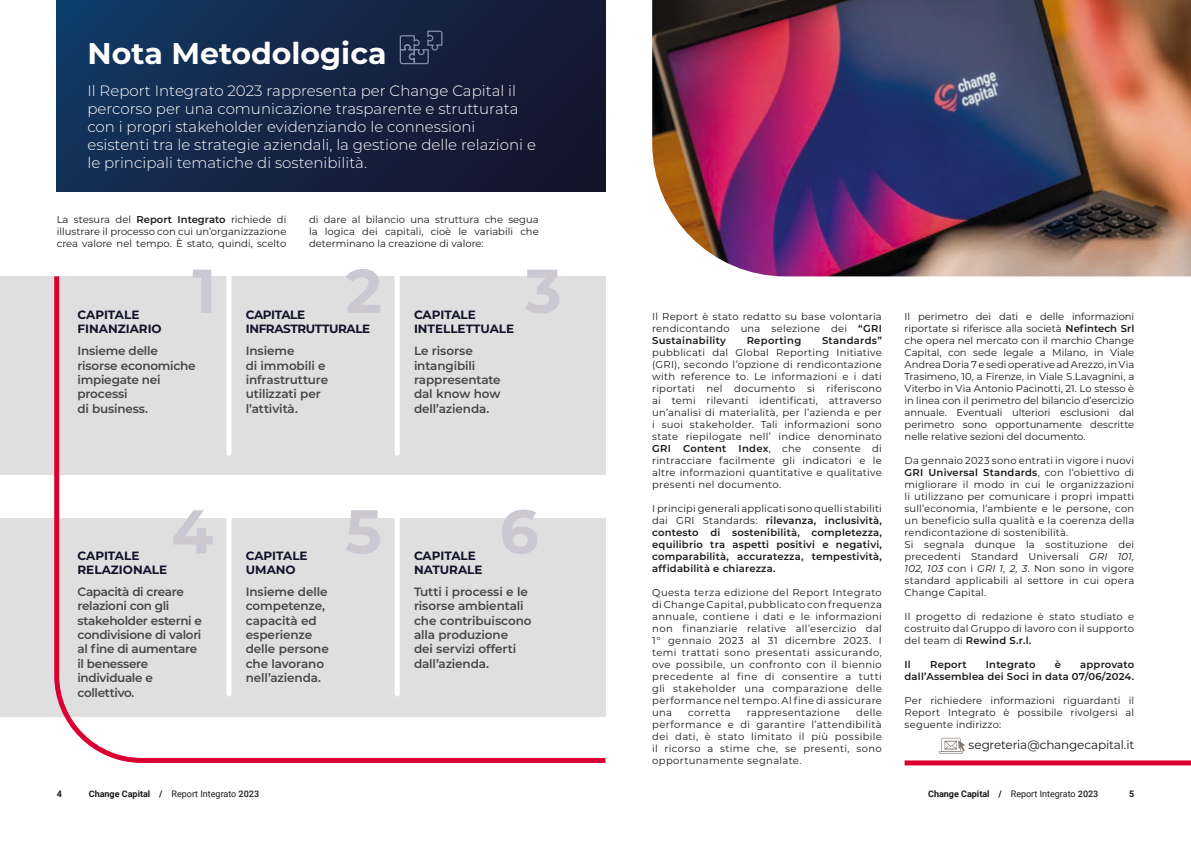
<style>
.page{position:relative;width:1191px;height:842px;background:#fff}
.page>*{position:absolute;margin:0;border:0;box-sizing:border-box;transform-origin:0 0}
.t1{font:700 61.6px "Montserrat";color:#cbc8d2}
.t2{font:700 30px "Montserrat";color:#fff}
.t3{font:300 15px/18px "Montserrat";color:#fff}
.t4{font:600 12px/14.4px "Montserrat";letter-spacing:-.015em;color:#474748}
.t5{font:700 12px/14.4px "Montserrat";color:#12132b}
.t6{font:12px "Montserrat";letter-spacing:-.015em;color:#1b1819}
.t7{font:700 12px/14.4px "Montserrat";letter-spacing:-.03em;color:#12132b}
.t8{font:10px/12px "Montserrat";letter-spacing:.015em;color:#1b1819;text-align:justify}
.t9{font:600 10px/12px "Montserrat";letter-spacing:.02em;color:#1b1819;text-align:justify}
.t10{font:10px "Montserrat";letter-spacing:.035em;color:#1b1819}
.t11{font:9px "Roboto";color:#1b1819}
.t12{font:700 9px "Roboto";color:#1b1819}
.s1{font-weight:600}
.s2{font-weight:400}
.s3{font-style:italic}
.s4{font-weight:700}
.s5{font-weight:500}
</style>
<div class="page">
<div style="left:0;top:276px;width:605px;height:199px;background:#e0dfdf"></div>
<div style="left:0;top:518px;width:605px;height:199px;background:#e0dfdf"></div>
<img style="left:652px;top:0;width:539px;height:276px">
<div style="left:57px;top:0;width:548px;height:191px;background:linear-gradient(to right,#13355e,#15142d)"></div>
<svg style="left:54px;top:276px;width:552px;height:487px"></svg>
<div style="left:226px;top:517px;width:5px;height:177px;background:#fff"></div>
<div style="left:226px;top:276px;width:5px;height:177px;background:#fff"></div>
<div style="left:395px;top:517px;width:5px;height:177px;background:#fff"></div>
<div style="left:395px;top:276px;width:5px;height:177px;background:#fff"></div>
<div style="left:904px;top:760px;width:287px;height:5px;background:#da0031"></div>
<svg style="left:938px;top:738px;width:27px;height:16px"></svg>
<svg style="left:400px;top:31px;width:42px;height:33px"></svg>
<h2 class="t2" style="left:87px;top:31px;width:301px">Nota Metodologica</h2>
<p class="t3" style="left:87px;top:81px;width:450px">Il Report Integrato 2023 rappresenta per Change Capital il percorso per una comunicazione trasparente e strutturata con i propri stakeholder evidenziando le connessioni esistenti tra le strategie aziendali, la gestione delle relazioni e le principali tematiche di sostenibilità.</p>
<p class="t8" style="left:57px;top:213px;width:231px">La stesura del <span class="s1">Report Integrato</span> richiede di illustrare il processo con cui un’organizzazione crea valore nel tempo. È stato, quindi, scelto</p>
<p class="t8" style="left:309px;top:213px;width:231px">di dare al bilancio una struttura che segua la logica dei capitali, cioè le variabili che determinano la creazione di valore:</p>
<p class="t5" style="left:77px;top:307px;width:86px">CAPITALE<br>FINANZIARIO</p>
<h1 class="t1" style="left:192px;top:246px;width:26px">1</h1>
<h1 class="t1" style="left:345px;top:246px;width:38px">2</h1>
<h1 class="t1" style="left:525px;top:246px;width:38px">3</h1>
<p class="t7" style="left:246px;top:307px;width:126px">CAPITALE<br>INFRASTRUTTURALE</p>
<p class="t5" style="left:414px;top:307px;width:102px">CAPITALE<br>INTELLETTUALE</p>
<p class="t4" style="left:77px;top:343px;width:120px">Insieme delle risorse economiche impiegate nei processi<br>di business.</p>
<p class="t4" style="left:246px;top:343px;width:84px">Insieme<br>di immobili e infrastrutture utilizzati per l’attività.</p>
<p class="t4" style="left:414px;top:343px;width:88px">Le risorse intangibili rappresentate dal know how dell’azienda.</p>
<h1 class="t1" style="left:171px;top:487px;width:44px">4</h1>
<h1 class="t1" style="left:345px;top:487px;width:38px">5</h1>
<h1 class="t1" style="left:499px;top:487px;width:41px">6</h1>
<p class="t5" style="left:77px;top:548px;width:91px">CAPITALE<br>RELAZIONALE</p>
<p class="t5" style="left:246px;top:548px;width:63px">CAPITALE<br>UMANO</p>
<p class="t5" style="left:414px;top:548px;width:70px">CAPITALE<br>NATURALE</p>
<p class="t4" style="left:77px;top:584px;width:126px">Capacità di creare relazioni con gli stakeholder esterni e condivisione di valori al fine di aumentare il benessere individuale e collettivo.</p>
<p class="t4" style="left:246px;top:584px;width:85px">Insieme delle competenze, capacità ed esperienze delle persone che lavorano nell’azienda.</p>
<p class="t4" style="left:414px;top:584px;width:119px">Tutti i processi e le risorse ambientali che contribuiscono alla produzione<br>dei servizi offerti dall’azienda.</p>
<p class="t8" style="left:652px;top:310px;width:231px">Il Report è stato redatto su base volontaria rendicontando una selezione dei <span class="s1">“GRI Sustainability</span></p>
<p class="t9" style="left:746px;top:334px;width:56px">Reporting</p>
<p class="t9" style="left:822px;top:334px;width:61px">Standards”</p>
<p class="t8" style="left:652px;top:346px;width:231px">pubblicati dal Global Reporting Initiative (GRI), secondo l’opzione di rendicontazione with reference to. Le informazioni e i dati riportati nel documento si riferiscono ai temi rilevanti identificati, attraverso un’analisi di materialità, per l’azienda e per i suoi stakeholder. Tali informazioni sono state riepilogate nell’ indice denominato <span class="s1">GRI Content Index</span>, che consente di rintracciare facilmente gli indicatori e le altre informazioni quantitative e qualitative presenti nel documento.</p>
<p class="t9" style="left:652px;top:502px;width:231px"><span class="s2">I principi generali applicati sono quelli stabiliti dai GRI Standards:</span> rilevanza, inclusività, contesto di sostenibilità, completezza, equilibrio tra aspetti positivi e negativi, comparabilità, accuratezza, tempestività, affidabilità e chiarezza.</p>
<p class="t8" style="left:652px;top:586px;width:231px">Questa terza edizione del Report Integrato di Change Capital, pubblicato con frequenza annuale, contiene i dati e le informazioni non finanziarie relative all’esercizio dal 1° gennaio 2023 al 31 dicembre 2023. I temi trattati sono presentati assicurando, ove possibile, un confronto con il biennio precedente al fine di consentire a tutti gli stakeholder una comparazione delle performance nel tempo. Al fine di assicurare una</p>
<p class="t8" style="left:652px;top:706px;width:231px;text-indent:204px">delle performance e di garantire l’attendibilità dei dati, è stato limitato il più possibile il ricorso a stime che, se presenti, sono opportunamente segnalate.</p>
<p class="t10" style="left:688px;top:706px;width:44px">corretta</p>
<p class="t10" style="left:747px;top:706px;width:95px">rappresentazione</p>
<p class="t8" style="left:904px;top:310px;width:231px">Il perimetro dei dati e delle informazioni riportate si riferisce alla società <span class="s1">Nefintech Srl </span>che opera nel mercato con il marchio Change Capital, con sede legale a Milano, in Viale Andrea Doria 7 e sedi operative ad Arezzo, in Via Trasimeno, 10, a Firenze, in Viale S.Lavagnini, a Viterbo in Via Antonio Pacinotti, 21. Lo stesso è in linea con il perimetro del bilancio d’esercizio annuale. Eventuali ulteriori esclusioni dal perimetro sono opportunamente descritte nelle relative sezioni del documento.</p>
<p class="t8" style="left:904px;top:454px;width:231px;text-align:left">Da gennaio 2023 sono entrati in vigore i nuovi <span class="s1">GRI Universal Standards</span>, con l’obiettivo di migliorare il modo in cui le organizzazioni li utilizzano per comunicare i propri impatti sull’economia, l’ambiente e le persone, con un beneficio sulla qualità e la coerenza della rendicontazione di sostenibilità.<br>Si segnala dunque la sostituzione dei precedenti Standard Universali <span class="s3">GRI 101, 102, 103</span> con i <span class="s3">GRI 1, 2, 3.</span> Non sono in vigore standard applicabili al settore in cui opera Change Capital.</p>
<p class="t8" style="left:904px;top:610px;width:231px">Il progetto di redazione è stato studiato e costruito dal Gruppo di lavoro con il supporto del team di <span class="s1">Rewind S.r.l.</span></p>
<p class="t9" style="left:904px;top:658px;width:8px">Il</p>
<p class="t9" style="left:930px;top:658px;width:38px">Report</p>
<p class="t9" style="left:986px;top:658px;width:51px">Integrato</p>
<p class="t9" style="left:1054px;top:658px;width:8px">è</p>
<p class="t9" style="left:904px;top:658px;width:231px;text-align:right">approvato<br>dall’Assemblea dei Soci in data 07/06/2024.</p>
<p class="t8" style="left:904px;top:694px;width:231px">Per richiedere informazioni riguardanti il Report Integrato è possibile rivolgersi al seguente indirizzo:</p>
<p class="t6" style="left:968px;top:737px;width:167px">segreteria@changecapital.it</p>
<p class="t12" style="left:57px;top:788px;width:7px">4</p>
<p class="t11" style="left:89px;top:788px;width:172px"><span class="s4">Change Capital /</span> Report Integrato <span class="s5">2023</span></p>
<p class="t11" style="left:928px;top:788px;width:172px"><span class="s4">Change Capital /</span> Report Integrato <span class="s5">2023</span></p>
<p class="t12" style="left:1129px;top:788px;width:7px">5</p>
</div>
